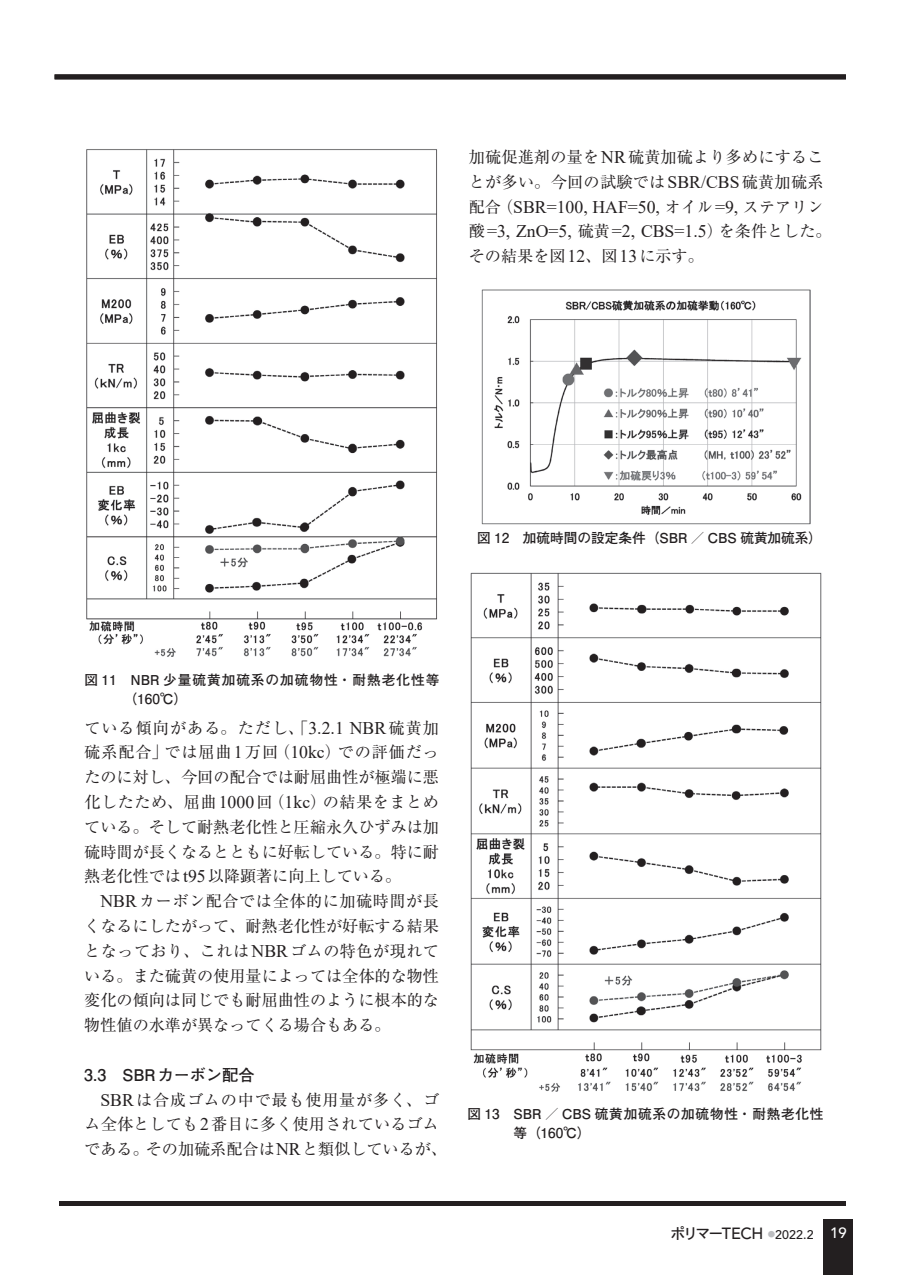
<style>
.page{position:relative;width:903px;height:1275px;background:#fff}
.page>*{position:absolute;margin:0;border:0;box-sizing:border-box;transform-origin:0 0}
.t1{font:17.68px/24.8px "Times New Roman";color:#231f20}
.t2{font:16.1px/24.8px "Ryumin Pro";color:#231f20;text-align:justify}
.t3{font:700 16.1px "Futo Go B101 Pro";color:#231f20}
.t4{font:700 13.65px/18.6px "Futo Go B101 Pro";letter-spacing:.055em;color:#231f20}
.t5{font:700 13.65px/18.6px "Futo Go B101 Pro";letter-spacing:.075em;color:#231f20}
.t6{font:700 13.65px "Futo Go B101 Pro";color:#231f20}
.t7{font:500 12.42px "Avenir LT Std";color:#231f20}
.s1{font-family:"Times New Roman";font-size:17.68px}
.s2{font-family:"Ryumin Pro";font-size:16.1px}
.s3{font-family:"Heisei Kaku Go Std W5";font-weight:400;font-size:14.88px}
.s4{font-size:16.1px}
.s5{font-size:14.88px;color:#fff}
</style>
<div class="page">
<div style="left:60px;top:1200px;width:786px;height:5px;background:#231f20"></div>
<div style="left:55px;top:74px;width:791px;height:5px;background:#231f20"></div>
<div style="left:823px;top:1220px;width:30px;height:55px;background:#231f20"></div>
<img style="left:481px;top:289px;width:329px;height:236px">
<img style="left:470px;top:572px;width:352px;height:520px">
<img style="left:86px;top:149px;width:351px;height:508px">
<p class="t2" style="left:469px;top:143px;width:356px">加硫促進剤の量を<span class="s1">NR</span>硫黄加硫より多めにすることが多い。今回の試験では<span class="s1">SBR/CBS</span>硫黄加硫系</p>
<p class="t1" style="left:469px;top:194px;width:364px"><span class="s2">配合（</span>SBR=100, HAF=50, <span class="s2">オイル</span>=9, <span class="s2">ステアリン酸</span>=3, ZnO=5, <span class="s2">硫黄</span>=2, CBS=1.5<span class="s2">）を条件とした。</span></p>
<p class="t2" style="left:469px;top:243px;width:236px">その結果を図<span class="s1">12</span>、図<span class="s1">13</span>に示す。</p>
<p class="t6" style="left:477px;top:526px;width:347px">図 12　加硫時間の設定条件（SBR ／ CBS 硫黄加硫系）</p>
<p class="t5" style="left:124px;top:669px;width:317px;text-indent:-39px">図 11　NBR 少量硫黄加硫系の加硫物性・耐熱老化性等（160℃）</p>
<p class="t2" style="left:84px;top:714px;width:356px">ている傾向がある。ただし、「<span class="s1">3.2.1 NBR</span>硫黄加硫系配合」では屈曲<span class="s1">1</span>万回（<span class="s1">10kc</span>）での評価だったのに対し、今回の配合では耐屈曲性が極端に悪化したため、屈曲<span class="s1">1000</span>回（<span class="s1">1kc</span>）の結果をまとめている。そして耐熱老化性と圧縮永久ひずみは加硫時間が長くなるとともに好転している。特に耐熱老化性では<span class="s1">t95</span>以降顕著に向上している。</p>
<p class="t2" style="left:84px;top:888px;width:356px;text-indent:16px"><span class="s1">NBR</span>カーボン配合では全体的に加硫時間が長くなるにしたがって、耐熱老化性が好転する結果となっており、これは<span class="s1">NBR</span>ゴムの特色が現れている。また硫黄の使用量によっては全体的な物性変化の傾向は同じでも耐屈曲性のように根本的な物性値の水準が異なってくる場合もある。</p>
<p class="t3" style="left:84px;top:1062px;width:172px">3.3　SBRカーボン配合</p>
<p class="t2" style="left:84px;top:1086px;width:364px;text-align:center"><span class="s1">SBR</span>は合成ゴムの中で最も使用量が多く、ゴ<br>ム全体としても<span class="s1">2</span>番目に多く使用されているゴムである。その加硫系配合は<span class="s1">NR</span>と類似しているが、</p>
<p class="t4" style="left:513px;top:1103px;width:312px;text-indent:-46px">図 13　SBR ／ CBS 硫黄加硫系の加硫物性・耐熱老化性等（160℃）</p>
<p class="t7" style="left:670px;top:1227px;width:178px"><span class="s3">ポリマー</span><span class="s4">TECH</span> <sup>●</sup>2022.2 <span class="s5">19</span></p>
</div>
